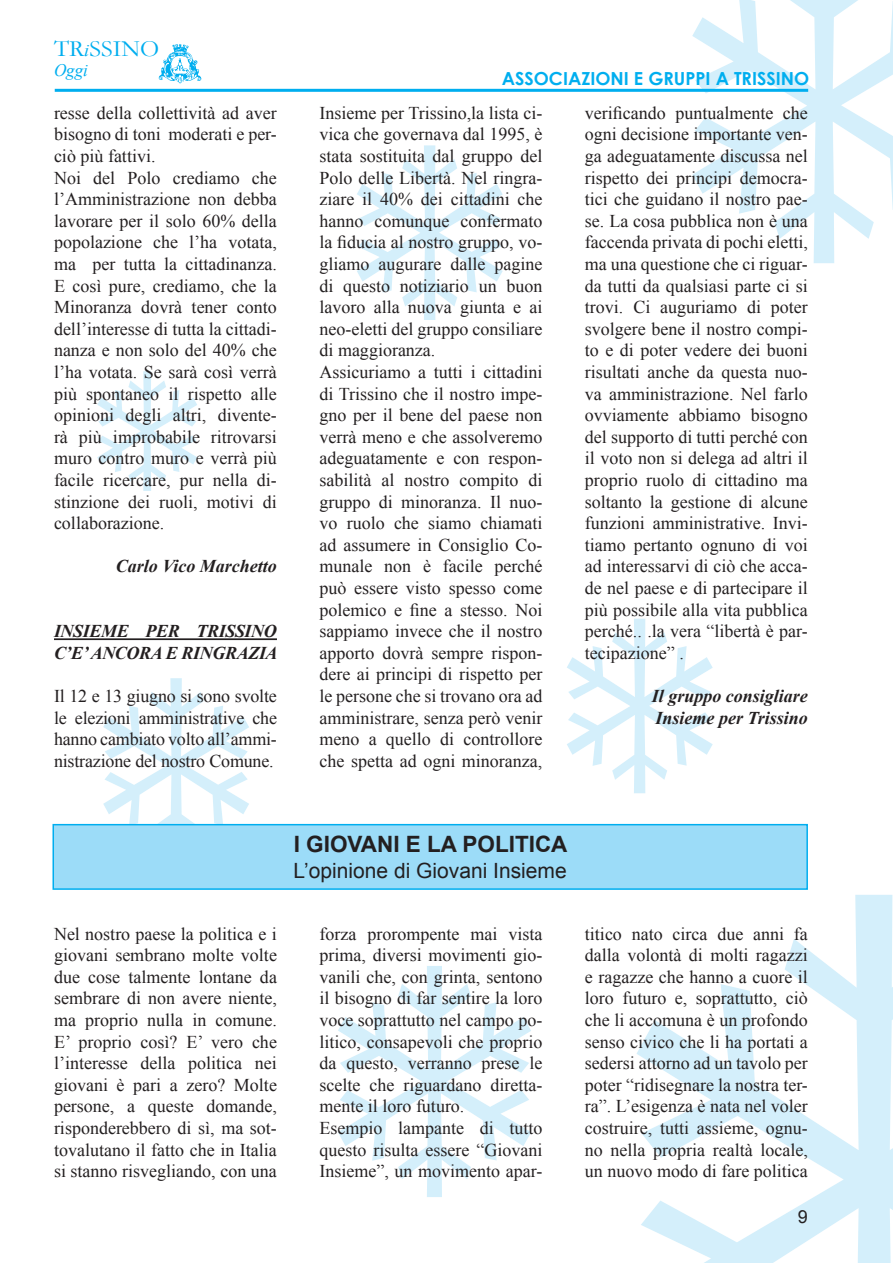
<style>
.page{position:relative;width:893px;height:1263px;background:#fff}
.page>*{position:absolute;margin:0;border:0;box-sizing:border-box;transform-origin:0 0}
.t1{font:23.4px "Garamond";color:#00aeef;scale:1.04 1}
.t2{font:700 22.5px "Arial";color:#231f20}
.t3{font:21px "Arial";color:#231f20}
.t4{font:18px/21.6px "Times New Roman";color:#231f20;text-align:justify}
.t5{font:italic 700 18px/21.6px "Times New Roman";color:#231f20}
.t6{font:italic 700 18px/21.6px "Times New Roman";letter-spacing:-.02em;color:#231f20}
.t7{font:700 18px "Century Gothic";color:#00aeef}
.t8{font:18px "Arial";color:#231f20}
.t9{font:italic 17.55px "Times New Roman";color:#00aeef}
.s1{font-family:"Times New Roman";font-style:italic;font-size:17.55px}
</style>
<div class="page">
<hr style="left:55px;top:89px;width:753px;height:3px;background:#00aeef">
<img style="left:158px;top:44px;width:44px;height:40px">
<hr style="left:54px;top:638px;width:223px;height:2px;background:#231f20">
<div style="left:53px;top:825px;width:754px;height:64px;background:#9cdcf8"></div>
<div style="left:52px;top:824px;width:756px;height:66px;border:2px solid #00aeef"></div>
<svg style="left:692px;top:88px;width:117px;height:4px"></svg>
<svg style="left:103px;top:823px;width:146px;height:4px"></svg>
<svg style="left:637px;top:887px;width:171px;height:3px"></svg>
<p class="t1" style="left:54px;top:33px;width:103px">TR<span class="s1">i</span>SSINO</p>
<p class="t9" style="left:54px;top:59px;width:36px">Oggi</p>
<p class="t4" style="left:54px;top:102px;width:224px;text-align:left">resse della collettività ad aver bisogno di toni moderati e per&shy;ciò più fattivi.<br>Noi del Polo crediamo che l’Amministrazione non debba lavorare per il solo 60% della popolazione che l’ha votata, ma per tutta la cittadinanza.<br>E così pure, crediamo, che la<br>Minoranza dovrà tener conto dell’interesse di tutta la cittadi&shy;nanza e non solo del 40% che l’ha votata. Se sarà così verrà più spontaneo il rispetto alle opinioni degli altri, divente&shy;rà più improbabile ritrovarsi muro contro muro e verrà più facile ricercare, pur nella di&shy;stinzione dei ruoli, motivi di collaborazione.</p>
<p class="t5" style="left:116px;top:555px;width:163px">Carlo Vico Marchetto</p>
<p class="t6" style="left:54px;top:620px;width:225px">INSIEME PER TRISSINO<br>C’E’ ANCORA E RINGRAZIA</p>
<p class="t4" style="left:54px;top:685px;width:225px">Il 12 e 13 giugno si sono svolte le elezioni amministrative che hanno cambiato volto all’ammi&shy;nistrazione del nostro Comune.</p>
<p class="t7" style="left:502px;top:65px;width:309px">ASSOCIAZIONI E GRUPPI A TRISSINO</p>
<p class="t4" style="left:319px;top:102px;width:224px;text-align:left">Insieme per Trissino,la lista ci&shy;vica che governava dal 1995, è stata sostituita dal gruppo del<br>Polo delle Libertà. Nel ringra&shy;ziare il 40% dei cittadini che hanno comunque confermato la fiducia al nostro gruppo, vo&shy;gliamo augurare dalle pagine di questo notiziario un buon lavoro alla nuova giunta e ai neo-eletti del gruppo consiliare di maggioranza.<br>Assicuriamo a tutti i cittadini di Trissino che il nostro impe&shy;gno per il bene del paese non verrà meno e che assolveremo adeguatamente e con respon&shy;sabilità al nostro compito di gruppo di minoranza. Il nuo&shy;vo ruolo che siamo chiamati ad assumere in Consiglio Co&shy;munale non è facile perché può essere visto spesso come polemico e fine a stesso. Noi sappiamo invece che il nostro apporto dovrà sempre rispon&shy;dere ai principi di rispetto per le persone che si trovano ora ad amministrare, senza però venir meno a quello di controllore che spetta ad ogni minoranza,</p>
<p class="t4" style="left:585px;top:102px;width:224px">verificando puntualmente che ogni decisione importante ven&shy;ga adeguatamente discussa nel rispetto dei principi democra&shy;tici che guidano il nostro pae&shy;se. La cosa pubblica non è una faccenda privata di pochi eletti, ma una questione che ci riguar&shy;da tutti da qualsiasi parte ci si trovi. Ci auguriamo di poter svolgere bene il nostro compi&shy;to e di poter vedere dei buoni risultati anche da questa nuo&shy;va amministrazione. Nel farlo ovviamente abbiamo bisogno del supporto di tutti perché con il voto non si delega ad altri il proprio ruolo di cittadino ma soltanto la gestione di alcune funzioni amministrative. Invi&shy;tiamo pertanto ognuno di voi ad interessarvi di ciò che acca&shy;de nel paese e di partecipare il più possibile alla vita pubblica perché.. .la vera “libertà è par&shy;tecipazione” .</p>
<p class="t5" style="left:652px;top:685px;width:158px">Il gruppo consigliare<br>Insieme per Trissino</p>
<p class="t2" style="left:294px;top:830px;width:275px">I GIOVANI E LA POLITICA</p>
<p class="t3" style="left:294px;top:856px;width:275px">L’opinione di Giovani Insieme</p>
<p class="t4" style="left:54px;top:922px;width:224px">Nel nostro paese la politica e i giovani sembrano molte volte due cose talmente lontane da sembrare di non avere niente, ma proprio nulla in comune.<br>E’ proprio così? E’ vero che l’interesse della politica nei giovani è pari a zero? Molte persone, a queste domande, risponderebbero di sì, ma sot&shy;tovalutano il fatto che in Italia si stanno risvegliando, con una</p>
<p class="t4" style="left:319px;top:922px;width:224px;text-align:left">forza prorompente mai vista prima, diversi movimenti gio&shy;vanili che, con grinta, sentono il bisogno di far sentire la loro voce soprattutto nel campo po&shy;litico, consapevoli che proprio da questo, verranno prese le scelte che riguardano diretta&shy;mente il loro futuro.<br>Esempio lampante di tutto questo risulta essere “Giovani<br>Insieme”, un movimento apar-</p>
<p class="t4" style="left:585px;top:922px;width:224px">titico nato circa due anni fa dalla volontà di molti ragazzi e ragazze che hanno a cuore il loro futuro e, soprattutto, ciò che li accomuna è un profondo senso civico che li ha portati a sedersi attorno ad un tavolo per poter “ridisegnare la nostra ter&shy;ra”. L’esigenza è nata nel voler costruire, tutti assieme, ognu&shy;no nella propria realtà locale, un nuovo modo di fare politica</p>
<p class="t8" style="left:798px;top:1205px;width:12px">9</p>
</div>
